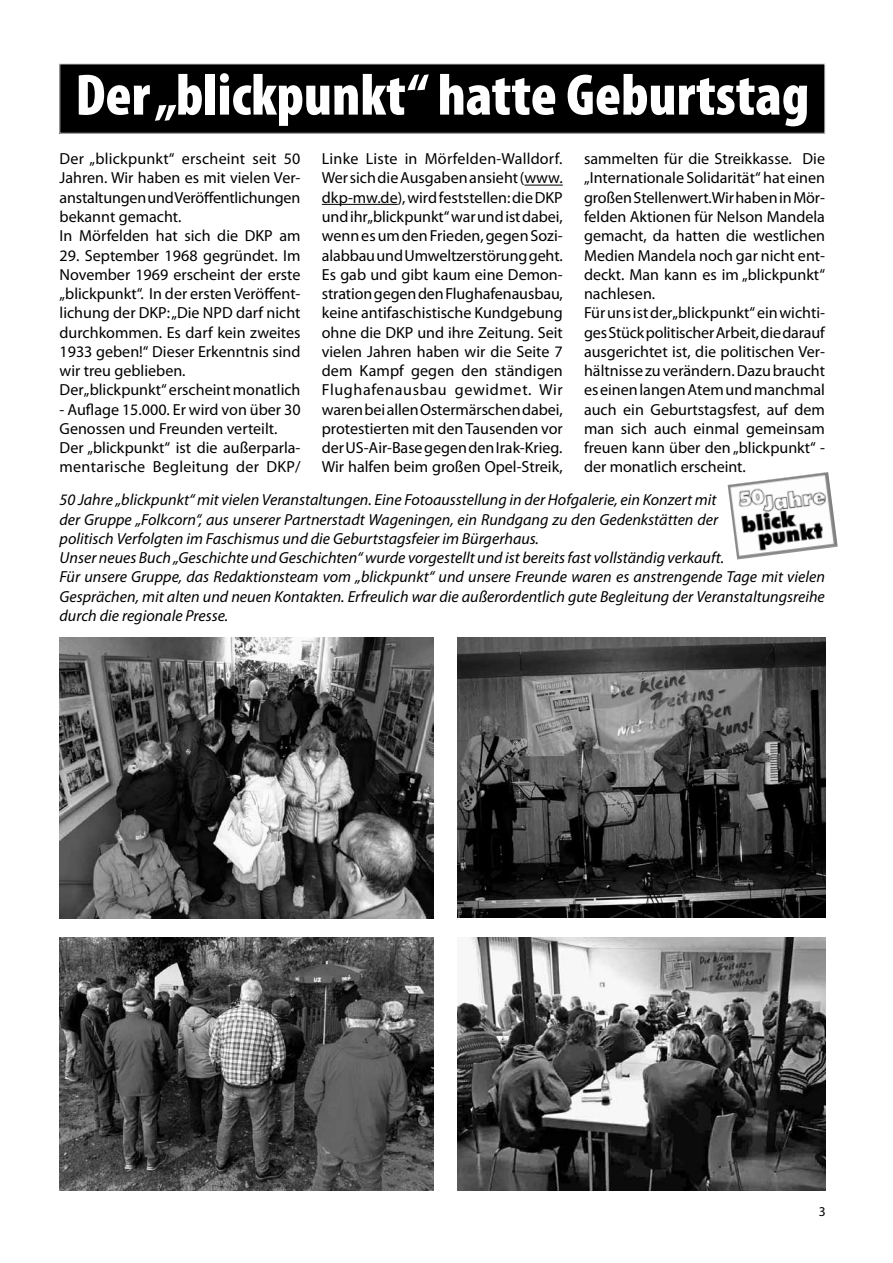
<style>
.page{position:relative;width:893px;height:1263px;background:#fff}
.page>*{position:absolute;margin:0;border:0;box-sizing:border-box;transform-origin:0 0}
.t1{font:900 condensed 58.8px "Myriad Pro";color:#fff}
.t2{font:16.05px/19.2px "Myriad Pro";color:#000}
.t3{font:italic 16.05px/19.2px "Myriad Pro";color:#000}
.t4{font:13.5px "Myriad Pro";color:#000}
</style>
<div class="page">
<div style="left:60px;top:64px;width:765px;height:69px;background:#000"></div>
<hr style="left:524px;top:185px;width:39px;height:1px;background:#000">
<hr style="left:322px;top:204px;width:76px;height:1px;background:#000">
<img style="left:60px;top:937px;width:373px;height:254px">
<img style="left:60px;top:638px;width:374px;height:280px">
<img style="left:458px;top:638px;width:367px;height:280px">
<img style="left:457px;top:938px;width:368px;height:253px">
<img style="left:728px;top:472px;width:110px;height:87px">
<h1 class="t1" style="left:75px;top:62px;width:735px">Der „blickpunkt“ hatte Geburtstag</h1>
<p class="t2" style="left:60px;top:149px;width:243px">Der „blickpunkt“ erscheint seit 50<br>Jahren. Wir haben es mit vielen Ver&shy;anstaltungen und Veröffentlichungen bekannt gemacht.<br>In Mörfelden hat sich die DKP am</p>
<p class="t2" style="left:60px;top:245px;width:243px">29. September 1968 gegründet. Im November 1969 erscheint der erste „blickpunkt“. In der ersten Veröffent&shy;lichung der DKP: „Die NPD darf nicht durchkommen. Es darf kein zweites 1933 geben!“ Dieser Erkenntnis sind wir treu geblieben.<br>Der „blickpunkt“ erscheint monatlich</p>
<p class="t2" style="left:60px;top:399px;width:243px">- Auflage 15.000. Er wird von über 30<br>Genossen und Freunden verteilt.<br>Der „blickpunkt“ ist die außerparla&shy;mentarische Begleitung der DKP/</p>
<p class="t2" style="left:322px;top:149px;width:243px;text-align:justify">Linke Liste in Mörfelden-Walldorf.<br>Wer sich die Ausgaben ansieht (www. dkp-mw.de), wird feststellen: die DKP und ihr „blickpunkt“ war und ist dabei, wenn es um den Frieden, gegen Sozi&shy;alabbau und Umweltzerstörung geht.<br>Es gab und gibt kaum eine Demon&shy;stration gegen den Flughafenausbau, keine antifaschistische Kundgebung ohne die DKP und ihre Zeitung. Seit vielen Jahren haben wir die Seite 7 dem Kampf gegen den ständigen Flughafenausbau gewidmet. Wir waren bei allen Ostermärschen dabei, protestierten mit den Tausenden vor der US-Air-Base gegen den Irak-Krieg.<br>Wir halfen beim großen Opel-Streik,</p>
<p class="t2" style="left:584px;top:149px;width:243px">sammelten für die Streikkasse. Die „Internationale Solidarität“ hat einen großen Stellenwert.Wir haben in Mör&shy;felden Aktionen für Nelson Mandela gemacht, da hatten die westlichen Medien Mandela noch gar nicht ent&shy;deckt. Man kann es im „blickpunkt“ nachlesen.<br>Für uns ist der „blickpunkt“ ein wichti&shy;ges Stück politischer Arbeit, die darauf ausgerichtet ist, die politischen Ver&shy;hältnisse zu verändern. Dazu braucht es einen langen Atem und manchmal auch ein Geburtstagsfest, auf dem man sich auch einmal gemeinsam freuen kann über den „blickpunkt“ - der monatlich erscheint.</p>
<p class="t3" style="left:60px;top:490px;width:767px">50 Jahre „blickpunkt“ mit vielen Veranstaltungen. Eine Fotoausstellung in der Hofgalerie, ein Konzert mit<br>der Gruppe „Folkcorn“, aus unserer Partnerstadt Wageningen, ein Rundgang zu den Gedenkstätten der<br>politisch Verfolgten im Faschismus und die Geburtstagsfeier im Bürgerhaus.<br>Unser neues Buch „Geschichte und Geschichten“ wurde vorgestellt und ist bereits fast vollständig verkauft.<br>Für unsere Gruppe, das Redaktionsteam vom „blickpunkt“ und unsere Freunde waren es anstrengende Tage mit vielen Gesprächen, mit alten und neuen Kontakten. Erfreulich war die außerordentlich gute Begleitung der Veranstaltungsreihe durch die regionale Presse.</p>
<p class="t4" style="left:819px;top:1203px;width:8px">3</p>
</div>
